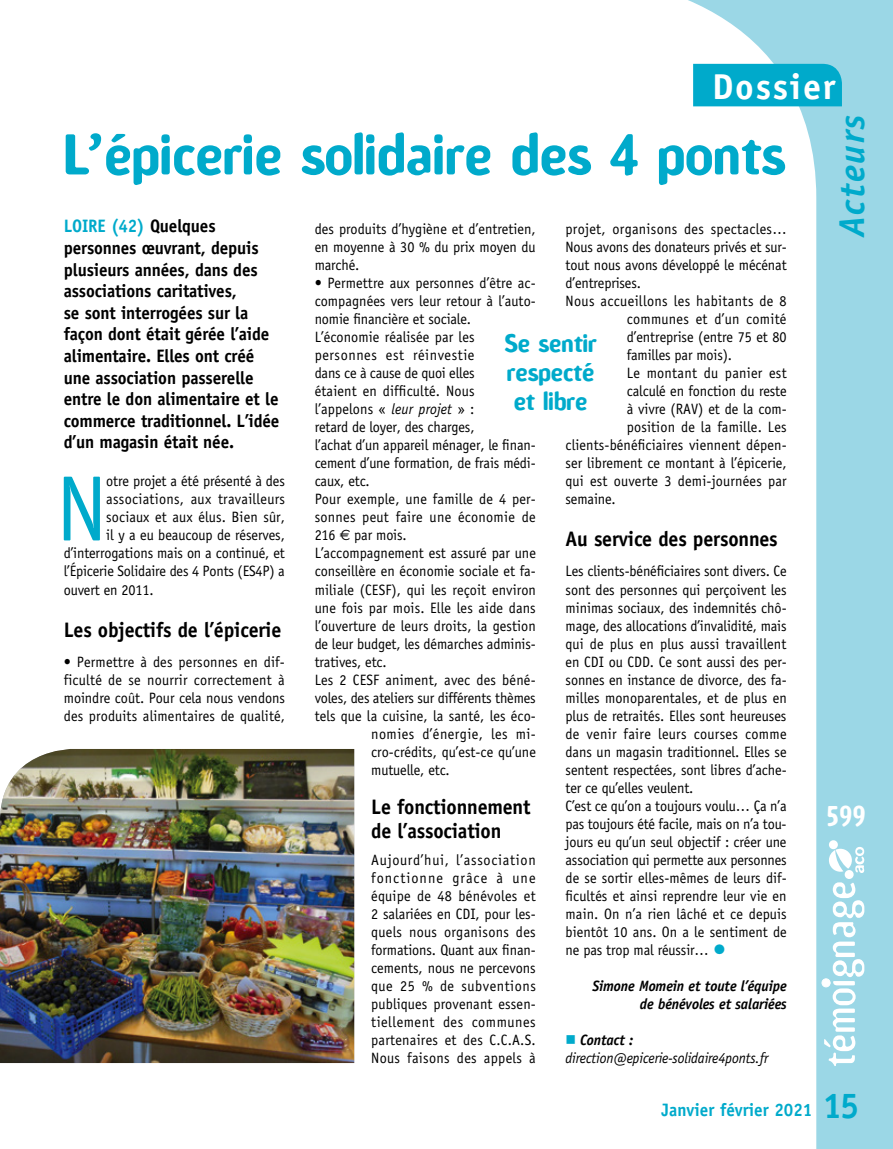
<style>
.page{position:relative;width:893px;height:1149px;background:#fff}
.page>*{position:absolute;margin:0;border:0;box-sizing:border-box;transform-origin:0 0}
.t1{font:93px "Officina Sans";color:#00aacb;scale:.95 1}
.t2{font:700 54px "Amoebia";color:#00aacb;scale:.95 1}
.t3{font:700 36px "Officina Sans";letter-spacing:.05em;color:#fff}
.t4{font:italic 700 36px "Officina Sans";color:#00aacb}
.t5{font:700 36px "Officina Sans";color:#00aacb;scale:.95 1}
.t6{font:700 27px "Amoebia";color:#fff;scale:.85 1}
.t7{font:700 24px/28.8px "Amoebia";color:#00aacb;text-align:justify;scale:.95 1}
.t8{font:700 21px/24px "Officina Sans";letter-spacing:-.01em;color:#000;scale:.95 1}
.t9{font:700 18px/21.6px "Officina Sans";letter-spacing:-.01em;color:#000;scale:.95 1}
.t10{font:700 18px "Officina Sans";color:#00aacb;scale:.95 1}
.t11{font:15px/18px "Officina Sans";color:#000;text-align:justify;scale:.95 1}
.t12{font:15px "Officina Sans";letter-spacing:.02em;color:#000;scale:.95 1}
.t13{font:italic 700 15px/18px "Officina Sans";letter-spacing:-.01em;color:#000;text-align:right;scale:.95 1}
.t14{font:italic 15px/18px "Officina Sans";letter-spacing:-.01em;color:#000;scale:.95 1}
.t15{font:15px "Officina Sans";letter-spacing:.025em;color:#000;scale:.95 1}
.t16{font:15px "Officina Sans";letter-spacing:.04em;color:#000;scale:.95 1}
.t17{font:15px "Officina Sans";letter-spacing:.03em;color:#000;scale:.95 1}
.s1{color:#00aacb}
.s2{font-style:italic}
.s3{font-family:"Euro Sans"}
.s4{font-size:27px;color:#00aacb}
.s5{font-weight:700}
</style>
<div class="page">
<svg style="left:688px;top:0;width:205px;height:1148px"></svg>
<svg style="left:824px;top:882px;width:40px;height:183px"></svg>
<div style="left:845px;top:869px;width:9px;height:9px;border:2px solid #fff;border-radius:50%"></div>
<div style="left:829px;top:840px;width:9px;height:8px;border:2px solid #fff;border-radius:50%"></div>
<div style="left:846px;top:870px;width:7px;height:7px;background:#fff;border-radius:50%"></div>
<div style="left:830px;top:841px;width:7px;height:7px;background:#fff;border-radius:50%"></div>
<svg style="left:829px;top:846px;width:35px;height:26px"></svg>
<div style="left:822px;top:978px;width:8px;height:8px;background:#fff;border-radius:50%"></div>
<div style="left:821px;top:978px;width:9px;height:9px;border:1px solid #fff;border-radius:50%"></div>
<div style="left:693px;top:64px;width:149px;height:42px;background:#00aacb"></div>
<img style="left:0;top:749px;width:354px;height:313px">
<h3 class="t3" style="left:712px;top:64px;width:125px">Dossier</h3>
<h2 class="t2" style="left:64px;top:126px;width:761px">L’épicerie solidaire des 4 ponts</h2>
<p class="t9" style="left:64px;top:215px;width:229px"><span class="s1">LOIRE (42)</span> Quelques personnes œuvrant, depuis plusieurs années, dans des associations caritatives,<br>se sont interrogées sur la façon dont était gérée l’aide alimentaire. Elles ont créé une association passerelle entre le don alimentaire et le commerce traditionnel. L’idée d’un magasin était née.</p>
<h1 class="t1" style="left:56px;top:454px;width:55px">N</h1>
<p class="t11" style="left:106px;top:472px;width:190px">otre projet a été présenté à des</p>
<p class="t11" style="left:315px;top:220px;width:234px">des produits d’hygiène et d’entretien, en moyenne à 30 % du prix moyen du marché.</p>
<p class="t11" style="left:315px;top:274px;width:234px">• Permettre aux personnes d’être ac-</p>
<p class="t11" style="left:315px;top:292px;width:234px">compagnées vers leur retour à l’auto-</p>
<p class="t11" style="left:315px;top:310px;width:166px">nomie financière et sociale.</p>
<p class="t11" style="left:315px;top:328px;width:170px">L’économie réalisée par les</p>
<p class="t16" style="left:315px;top:346px;width:170px">personnes est réinvestie</p>
<p class="t11" style="left:315px;top:364px;width:170px">dans ce à cause de quoi elles</p>
<p class="t11" style="left:315px;top:382px;width:170px">étaient en difficulté. Nous</p>
<p class="t11" style="left:315px;top:400px;width:170px">l’appelons « <span class="s2">leur projet</span> » :</p>
<p class="t11" style="left:315px;top:418px;width:170px">retard de loyer, des charges,</p>
<p class="t11" style="left:315px;top:436px;width:234px">l’achat d’un appareil ménager, le finan-</p>
<p class="t11" style="left:315px;top:454px;width:234px">cement d’une formation, de frais médi-</p>
<p class="t11" style="left:315px;top:472px;width:60px">caux, etc.</p>
<p class="t11" style="left:315px;top:490px;width:234px">Pour exemple, une famille de 4 per-</p>
<p class="t12" style="left:315px;top:508px;width:234px">sonnes peut faire une économie de</p>
<p class="t11" style="left:315px;top:526px;width:98px">216 <span class="s3">€</span> par mois.</p>
<p class="t11" style="left:315px;top:544px;width:234px">L’accompagnement est assuré par une</p>
<p class="t11" style="left:315px;top:562px;width:234px">conseillère en économie sociale et fa-</p>
<p class="t11" style="left:315px;top:580px;width:234px">miliale (CESF), qui les reçoit environ</p>
<p class="t11" style="left:315px;top:598px;width:234px">une fois par mois. Elle les aide dans</p>
<p class="t11" style="left:315px;top:616px;width:234px">l’ouverture de leurs droits, la gestion</p>
<p class="t11" style="left:315px;top:634px;width:234px">de leur budget, les démarches adminis-</p>
<p class="t11" style="left:315px;top:652px;width:77px">tratives, etc.</p>
<p class="t11" style="left:315px;top:670px;width:234px">Les 2 CESF animent, avec des béné-</p>
<p class="t11" style="left:315px;top:688px;width:234px">voles, des ateliers sur différents thèmes</p>
<p class="t11" style="left:315px;top:706px;width:234px">tels que la cuisine, la santé, les éco-</p>
<p class="t17" style="left:371px;top:724px;width:175px">nomies d’énergie, les mi-</p>
<p class="t11" style="left:371px;top:742px;width:175px">cro-crédits, qu’est-ce qu’une</p>
<p class="t11" style="left:371px;top:760px;width:84px">mutuelle, etc.</p>
<h3 class="t8" style="left:371px;top:794px;width:169px">Le fonctionnement de l’association</h3>
<p class="t11" style="left:371px;top:850px;width:175px">Aujourd’hui, l’association fonctionne grâce à une équipe de 48 bénévoles et 2 salariées en CDI, pour les&shy;quels nous organisons des formations. Quant aux finan&shy;cements, nous ne percevons que 25 % de subventions publiques provenant essen&shy;tiellement des communes partenaires et des C.C.A.S.<br>Nous faisons des appels à</p>
<p class="t12" style="left:566px;top:220px;width:234px">projet, organisons des spectacles…</p>
<p class="t11" style="left:566px;top:238px;width:234px">Nous avons des donateurs privés et sur-</p>
<p class="t11" style="left:566px;top:256px;width:234px">tout nous avons développé le mécénat</p>
<p class="t11" style="left:566px;top:274px;width:81px">d’entreprises.</p>
<p class="t15" style="left:566px;top:292px;width:234px">Nous accueillons les habitants de 8</p>
<p class="t12" style="left:627px;top:310px;width:170px">communes et d’un comité</p>
<p class="t11" style="left:627px;top:328px;width:170px">d’entreprise (entre 75 et 80</p>
<p class="t11" style="left:627px;top:346px;width:112px">familles par mois).</p>
<p class="t12" style="left:627px;top:364px;width:170px">Le montant du panier est</p>
<p class="t11" style="left:627px;top:382px;width:170px">calculé en fonction du reste</p>
<p class="t11" style="left:627px;top:400px;width:170px">à vivre (RAV) et de la com-</p>
<p class="t11" style="left:627px;top:418px;width:170px">position de la famille. Les</p>
<p class="t11" style="left:566px;top:436px;width:234px">clients-bénéficiaires viennent dépen-</p>
<p class="t11" style="left:566px;top:454px;width:234px">ser librement ce montant à l’épicerie,</p>
<p class="t11" style="left:566px;top:472px;width:234px">qui est ouverte 3 demi-journées par</p>
<p class="t11" style="left:566px;top:490px;width:54px">semaine.</p>
<h3 class="t8" style="left:566px;top:527px;width:225px">Au service des personnes</h3>
<p class="t11" style="left:566px;top:562px;width:234px;text-align:left">Les clients-bénéficiaires sont divers. Ce sont des personnes qui perçoivent les minimas sociaux, des indemnités chô&shy;mage, des allocations d’invalidité, mais qui de plus en plus aussi travaillent en CDI ou CDD. Ce sont aussi des per&shy;sonnes en instance de divorce, des fa&shy;milles monoparentales, et de plus en plus de retraités. Elles sont heureuses de venir faire leurs courses comme dans un magasin traditionnel. Elles se sentent respectées, sont libres d’ache&shy;ter ce qu’elles veulent.<br>C’est ce qu’on a toujours voulu… Ça n’a pas toujours été facile, mais on n’a tou&shy;jours eu qu’un seul objectif : créer une association qui permette aux personnes de se sortir elles-mêmes de leurs dif&shy;ficultés et ainsi reprendre leur vie en main. On n’a rien lâché et ce depuis bientôt 10 ans. On a le sentiment de ne pas trop mal réussir… <span class="s4">•</span></p>
<p class="t13" style="left:592px;top:976px;width:206px">Simone Momein et toute l’équipe de bénévoles et salariées</p>
<p class="t14" style="left:566px;top:1030px;width:215px"><span class="s1">■</span> <span class="s5">Contact : </span>direction@epicerie-solidaire4ponts.fr</p>
<h3 class="t7" style="left:504px;top:329px;width:99px">Se sentir respecté et libre</h3>
<p class="t12" style="left:106px;top:490px;width:190px">associations, aux travailleurs</p>
<p class="t11" style="left:106px;top:508px;width:190px">sociaux et aux élus. Bien sûr,</p>
<p class="t11" style="left:106px;top:526px;width:190px">il y a eu beaucoup de réserves,</p>
<p class="t11" style="left:64px;top:544px;width:234px">d’interrogations mais on a continué, et</p>
<p class="t11" style="left:64px;top:562px;width:234px">l’Épicerie Solidaire des 4 Ponts (ES4P) a</p>
<p class="t11" style="left:64px;top:580px;width:96px">ouvert en 2011.</p>
<h3 class="t8" style="left:64px;top:617px;width:230px">Les objectifs de l’épicerie</h3>
<p class="t11" style="left:64px;top:652px;width:234px">• Permettre à des personnes en dif&shy;ficulté de se nourrir correctement à moindre coût. Pour cela nous vendons des produits alimentaires de qualité,</p>
<p class="t10" style="left:662px;top:1098px;width:160px">Janvier février 2021</p>
<h3 class="t4" style="left:830px;top:237px;width:124px;rotate:-90deg">Acteurs</h3>
<h3 class="t6" style="left:827px;top:801px;width:46px">599</h3>
<h3 class="t5" style="left:823px;top:1082px;width:40px">15</h3>
</div>
